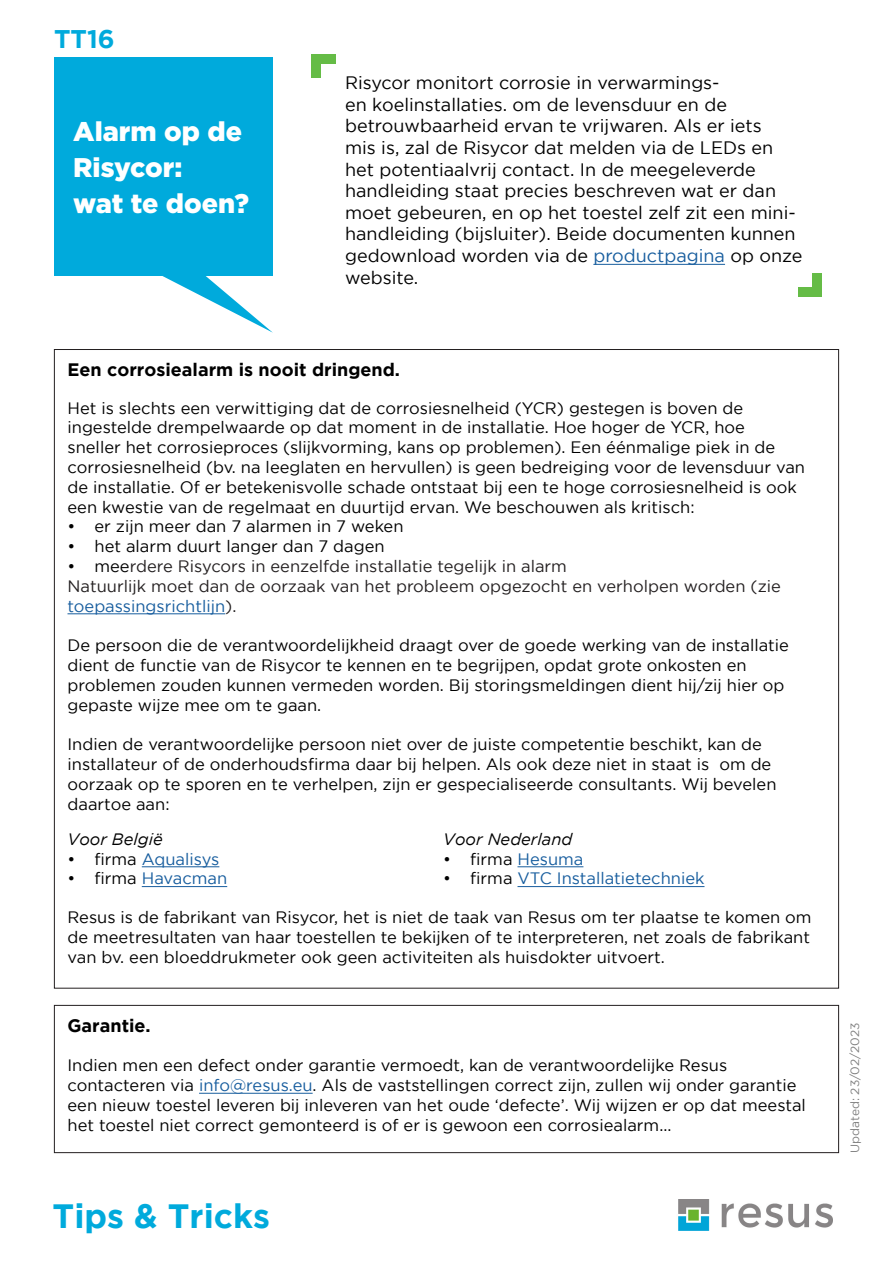
<style>
.page{position:relative;width:893px;height:1263px;background:#fff}
.page>*{position:absolute;margin:0;border:0;box-sizing:border-box;transform-origin:0 0}
.t1{font:700 33.6px "Gotham";color:#00aadc}
.t2{font:900 27px/36px "Gotham";color:#fff}
.t3{font:700 25.5px "Gotham";color:#00aadc}
.t4{font:18px/21.6px "Gotham";color:#000}
.t5{font:700 18px "Gotham";color:#000}
.t6{font:16.5px/19.8px "Gotham";color:#000}
.t7{font:16.5px/19.8px "Gotham";color:#231f20}
.t8{font:16.5px "Gotham";color:#175d9e}
.t9{font:italic 16.5px "Gotham";color:#000}
.t10{font:12px "Gotham";color:#000}
.s1{color:#175d9e}
.s2{color:#000}
</style>
<div class="page">
<img style="left:678px;top:1200px;width:155px;height:31px">
<div style="left:54px;top:57px;width:219px;height:219px;background:#00aadc"></div>
<svg style="left:162px;top:276px;width:111px;height:57px"></svg>
<hr style="left:593px;top:264px;width:132px;height:1px;background:#175d9e">
<div style="left:798px;top:288px;width:24px;height:9px;background:#65bc46"></div>
<div style="left:812px;top:273px;width:10px;height:24px;background:#65bc46"></div>
<div style="left:312px;top:54px;width:24px;height:9px;background:#65bc46"></div>
<div style="left:312px;top:54px;width:9px;height:24px;background:#65bc46"></div>
<hr style="left:68px;top:613px;width:157px;height:1px;background:#175d9e">
<hr style="left:142px;top:866px;width:77px;height:1px;background:#175d9e">
<hr style="left:142px;top:886px;width:85px;height:1px;background:#175d9e">
<hr style="left:517px;top:866px;width:66px;height:1px;background:#175d9e">
<hr style="left:517px;top:886px;width:187px;height:1px;background:#175d9e">
<hr style="left:199px;top:1093px;width:114px;height:1px;background:#175d9e">
<div style="left:54px;top:1005px;width:785px;height:148px;border:1px solid #231f20"></div>
<p class="t3" style="left:54px;top:24px;width:62px">TT16</p>
<p class="t2" style="left:73px;top:112px;width:171px">Alarm op de<br>Risycor:</p>
<p class="t2" style="left:73px;top:184px;width:177px">wat te doen?</p>
<p class="t4" style="left:345px;top:72px;width:459px">Risycor monitort corrosie in verwarmings-<br>en koelinstallaties. om de levensduur en de betrouwbaarheid ervan te vrijwaren. Als er iets<br>mis is, zal de Risycor dat melden via de LEDs en het potentiaalvrij contact. In de meegeleverde handleiding staat precies beschreven wat er dan moet gebeuren, en op het toestel zelf zit een mini&shy;handleiding (bijsluiter). Beide documenten kunnen gedownload worden via de <span class="s1">productpagina</span> op onze website.</p>
<p class="t5" style="left:68px;top:359px;width:334px">Een corrosiealarm is nooit dringend.</p>
<p class="t6" style="left:68px;top:398px;width:739px">Het is slechts een verwittiging dat de corrosiesnelheid (YCR) gestegen is boven de ingestelde drempelwaarde op dat moment in de installatie. Hoe hoger de YCR, hoe<br>sneller het corrosieproces (slijkvorming, kans op problemen). Een éénmalige piek in de corrosiesnelheid (bv. na leeglaten en hervullen) is geen bedreiging voor de levensduur van de installatie. Of er betekenisvolle schade ontstaat bij een te hoge corrosiesnelheid is ook een kwestie van de regelmaat en duurtijd ervan. We beschouwen als kritisch:</p>
<p class="t6" style="left:68px;top:516px;width:338px">• er zijn meer dan 7 alarmen in 7 weken</p>
<p class="t6" style="left:68px;top:536px;width:319px">• het alarm duurt langer dan 7 dagen</p>
<p class="t7" style="left:68px;top:556px;width:501px"><span class="s2">• mee</span>rdere Risycors in eenzelfde installatie tegelijk in alarm</p>
<p class="t7" style="left:68px;top:576px;width:715px">Natuurlijk moet dan de oorzaak van het probleem opgezocht en verholpen worden (zie <span class="s1">toepassingsrichtlijn</span>).</p>
<p class="t6" style="left:68px;top:635px;width:723px">De persoon die de verantwoordelijkheid draagt over de goede werking van de installatie dient de functie van de Risycor te kennen en te begrijpen, opdat grote onkosten en problemen zouden kunnen vermeden worden. Bij storingsmeldingen dient hij/zij hier op gepaste wijze mee om te gaan.</p>
<p class="t6" style="left:68px;top:734px;width:710px">Indien de verantwoordelijke persoon niet over de juiste competentie beschikt, kan de installateur of de onderhoudsfirma daar bij helpen. Als ook deze niet in staat is om de oorzaak op te sporen en te verhelpen, zijn er gespecialiseerde consultants. Wij bevelen daartoe aan:</p>
<p class="t9" style="left:68px;top:830px;width:97px">Voor België</p>
<p class="t8" style="left:68px;top:850px;width:153px"><span class="s2">• firma</span> Aqualisys</p>
<p class="t8" style="left:68px;top:869px;width:161px"><span class="s2">• firma</span> Havacman</p>
<p class="t9" style="left:443px;top:830px;width:131px">Voor Nederland</p>
<p class="t6" style="left:443px;top:848px;width:142px">• firma <span class="s1">Hesuma</span></p>
<p class="t8" style="left:443px;top:869px;width:263px"><span class="s2">• firma</span> VTC Installatietechniek</p>
<p class="t6" style="left:68px;top:907px;width:746px;text-align:justify">Resus is de fabrikant van Risycor, het is niet de taak van Resus om ter plaatse te komen om de meetresultaten van haar toestellen te bekijken of te interpreteren, net zoals de fabrikant van bv. een bloeddrukmeter ook geen activiteiten als huisdokter uitvoert.</p>
<p class="t5" style="left:68px;top:1015px;width:85px">Garantie.</p>
<p class="t6" style="left:68px;top:1055px;width:740px">Indien men een defect onder garantie vermoedt, kan de verantwoordelijke Resus contacteren via <span class="s1">info@resus.eu</span>. Als de vaststellingen correct zijn, zullen wij onder garantie een nieuw toestel leveren bij inleveren van het oude ‘defecte’. Wij wijzen er op dat meestal het toestel niet correct gemonteerd is of er is gewoon een corrosiealarm...</p>
<p class="t1" style="left:53px;top:1197px;width:219px">Tips &amp; Tricks</p>
<p class="t10" style="left:848px;top:1153px;width:132px;rotate:-90deg">Updated: 23/02/2023</p>
</div>
